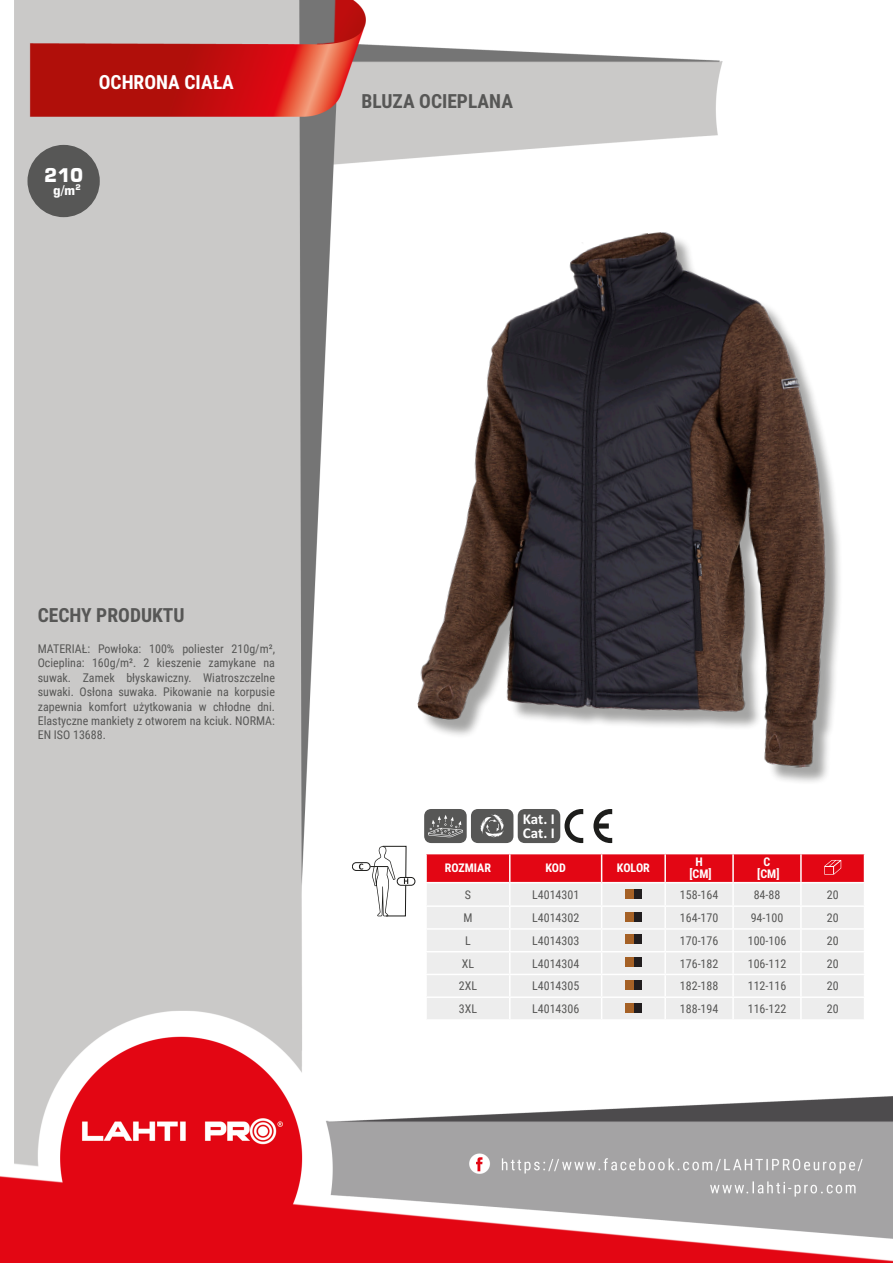
<style>
.page{position:relative;width:893px;height:1263px;background:#fff}
.page>*{position:absolute;margin:0;border:0;box-sizing:border-box;transform-origin:0 0}
.Lewo_bez_dzielenia{font:700 19.5px "Roboto Condensed";color:#575756}
.MateriaĹ__CECHY{font:700 19.5px "Roboto Condensed";color:#575756}
.Center{font:700 19.5px "Roboto Condensed";color:#fff}
.t1{font:700 18.75px "Square 721 BT";color:#fff}
.t2{font:700 15px/13.8px "Calibri Profix";color:#fff}
.t3{font:700 13.05px "Square 721 BT";color:#fff}
.Opisy{font:12px/14.4px "Roboto Condensed";color:#575756;text-align:justify}
.Center-2{font:12px "Roboto Condensed";color:#575756}
.Indeks{font:12px "Roboto Condensed";color:#575756}
.Tabelka_nagĹ_Ăłwek{font:700 12px "Roboto Condensed";color:#fff}
.Ĺšrodek__wymuszenie{font:700 12px "Roboto Condensed";color:#fff}
.Ĺšrodek_bez_dzieleni{font:700 12px "Roboto Condensed";letter-spacing:-.005em;color:#fff}
</style>
<div class="page">
<img style="left:0;top:0;width:893px;height:1263px">
<div style="left:27px;top:145px;width:73px;height:72px;background:#575756;border-radius:50%"></div>
<img style="left:382px;top:221px;width:460px;height:576px">
<hr style="left:425px;top:854px;width:2px;height:28px;background:#fff">
<hr style="left:425px;top:883px;width:2px;height:22px;background:#fff">
<hr style="left:425px;top:907px;width:2px;height:21px;background:#fff">
<hr style="left:425px;top:930px;width:2px;height:21px;background:#fff">
<hr style="left:425px;top:952px;width:2px;height:22px;background:#fff">
<hr style="left:425px;top:975px;width:2px;height:21px;background:#fff">
<hr style="left:425px;top:998px;width:2px;height:21px;background:#fff">
<hr style="left:425px;top:853px;width:85px;height:1px;background:#fff">
<hr style="left:425px;top:882px;width:85px;height:1px;background:#fff">
<hr style="left:425px;top:905px;width:85px;height:2px;background:#fff">
<hr style="left:425px;top:928px;width:85px;height:2px;background:#fff">
<hr style="left:425px;top:951px;width:85px;height:1px;background:#fff">
<hr style="left:425px;top:974px;width:85px;height:1px;background:#fff">
<hr style="left:425px;top:996px;width:85px;height:2px;background:#fff">
<hr style="left:425px;top:1019px;width:85px;height:2px;background:#fff">
<hr style="left:510px;top:1019px;width:92px;height:2px;background:#fff">
<hr style="left:602px;top:1019px;width:63px;height:2px;background:#fff">
<hr style="left:665px;top:1019px;width:68px;height:2px;background:#fff">
<hr style="left:733px;top:1019px;width:68px;height:2px;background:#fff">
<hr style="left:801px;top:1019px;width:64px;height:2px;background:#fff">
<svg style="left:426px;top:853px;width:439px;height:166px;background:#ecc8ca"></svg>
<div style="left:633px;top:889px;width:9px;height:10px;background:#221e1f"></div>
<div style="left:625px;top:889px;width:8px;height:10px;background:#a56126"></div>
<div style="left:633px;top:912px;width:9px;height:9px;background:#221e1f"></div>
<div style="left:625px;top:912px;width:8px;height:9px;background:#a56126"></div>
<div style="left:633px;top:934px;width:9px;height:10px;background:#221e1f"></div>
<div style="left:625px;top:934px;width:8px;height:10px;background:#a56126"></div>
<div style="left:633px;top:957px;width:9px;height:10px;background:#221e1f"></div>
<div style="left:625px;top:957px;width:8px;height:10px;background:#a56126"></div>
<div style="left:633px;top:980px;width:9px;height:10px;background:#221e1f"></div>
<div style="left:625px;top:980px;width:8px;height:10px;background:#a56126"></div>
<div style="left:633px;top:1003px;width:9px;height:10px;background:#221e1f"></div>
<div style="left:625px;top:1003px;width:8px;height:10px;background:#a56126"></div>
<div style="left:424px;top:809px;width:43px;height:34px;background:#575756;border-radius:7px"></div>
<svg style="left:428px;top:815px;width:35px;height:22px"></svg>
<div style="left:471px;top:809px;width:42px;height:34px;background:#575756;border-radius:7px"></div>
<svg style="left:480px;top:814px;width:24px;height:24px"></svg>
<div style="left:518px;top:809px;width:42px;height:34px;background:#575756;border-radius:7px"></div>
<svg style="left:593px;top:809px;width:19px;height:34px"></svg>
<svg style="left:564px;top:809px;width:19px;height:34px"></svg>
<div style="left:352px;top:862px;width:18px;height:9px;background:#fff;border:1px solid #1d1d1b;border-radius:4px"></div>
<svg style="left:359px;top:863px;width:4px;height:6px"></svg>
<svg style="left:397px;top:877px;width:18px;height:8px"></svg>
<svg style="left:370px;top:846px;width:38px;height:70px"></svg>
<p class="Center" style="left:99px;top:69px;width:137px">OCHRONA CIAŁA</p>
<p class="t1" style="left:44px;top:163px;width:41px">210</p>
<p class="t3" style="left:53px;top:182px;width:29px">g/m<sup>2</sup></p>
<p class="Lewo_bez_dzielenia" style="left:361px;top:88px;width:153px">BLUZA OCIEPLANA</p>
<p class="MateriaĹ__CECHY" style="left:38px;top:601px;width:148px">CECHY PRODUKTU</p>
<p class="Opisy" style="left:38px;top:641px;width:239px">MATERIAŁ: Powłoka: 100% poliester 210g/m², Ocieplina: 160g/m². 2 kieszenie zamykane na suwak. Zamek błyskawiczny. Wiatroszczelne suwaki. Osłona suwaka. Pikowanie na korpusie zapewnia komfort użytkowania w chłodne dni.<br>Elastyczne mankiety z otworem na kciuk. NORMA:<br>EN ISO 13688.</p>
<p class="t2" style="left:523px;top:811px;width:34px">Kat. I<br>Cat. I</p>
<p class="Tabelka_nagĹ_Ăłwek" style="left:445px;top:860px;width:48px">ROZMIAR</p>
<p class="Tabelka_nagĹ_Ăłwek" style="left:545px;top:860px;width:22px">KOD</p>
<p class="Ĺšrodek_bez_dzieleni" style="left:617px;top:860px;width:34px">KOLOR</p>
<p class="Ĺšrodek_bez_dzieleni" style="left:695px;top:854px;width:9px">H</p>
<p class="Ĺšrodek__wymuszenie" style="left:689px;top:866px;width:24px">[CM]</p>
<p class="Ĺšrodek_bez_dzieleni" style="left:764px;top:854px;width:8px">C</p>
<p class="Ĺšrodek__wymuszenie" style="left:757px;top:866px;width:24px">[CM]</p>
<p class="Center-2" style="left:465px;top:886px;width:8px">S</p>
<p class="Indeks" style="left:532px;top:886px;width:49px">L4014301</p>
<p class="Center-2" style="left:680px;top:886px;width:40px">158-164</p>
<p class="Center-2" style="left:754px;top:886px;width:28px">84-88</p>
<p class="Center-2" style="left:827px;top:886px;width:13px">20</p>
<p class="Center-2" style="left:463px;top:909px;width:11px">M</p>
<p class="Indeks" style="left:532px;top:909px;width:49px">L4014302</p>
<p class="Center-2" style="left:680px;top:909px;width:40px">164-170</p>
<p class="Center-2" style="left:751px;top:909px;width:34px">94-100</p>
<p class="Center-2" style="left:827px;top:909px;width:13px">20</p>
<p class="Center-2" style="left:465px;top:932px;width:7px">L</p>
<p class="Indeks" style="left:532px;top:932px;width:49px">L4014303</p>
<p class="Center-2" style="left:680px;top:932px;width:40px">170-176</p>
<p class="Center-2" style="left:748px;top:932px;width:40px">100-106</p>
<p class="Center-2" style="left:827px;top:932px;width:13px">20</p>
<p class="Center-2" style="left:462px;top:955px;width:14px">XL</p>
<p class="Indeks" style="left:532px;top:955px;width:49px">L4014304</p>
<p class="Center-2" style="left:680px;top:955px;width:40px">176-182</p>
<p class="Center-2" style="left:748px;top:955px;width:40px">106-112</p>
<p class="Center-2" style="left:827px;top:955px;width:13px">20</p>
<p class="Center-2" style="left:459px;top:978px;width:20px">2XL</p>
<p class="Indeks" style="left:532px;top:978px;width:49px">L4014305</p>
<p class="Center-2" style="left:680px;top:978px;width:40px">182-188</p>
<p class="Center-2" style="left:748px;top:978px;width:40px">112-116</p>
<p class="Center-2" style="left:827px;top:978px;width:13px">20</p>
<p class="Center-2" style="left:459px;top:1000px;width:20px">3XL</p>
<p class="Indeks" style="left:532px;top:1000px;width:49px">L4014306</p>
<p class="Center-2" style="left:680px;top:1000px;width:40px">188-194</p>
<p class="Center-2" style="left:748px;top:1000px;width:40px">116-122</p>
<p class="Center-2" style="left:827px;top:1000px;width:13px">20</p>
</div>
